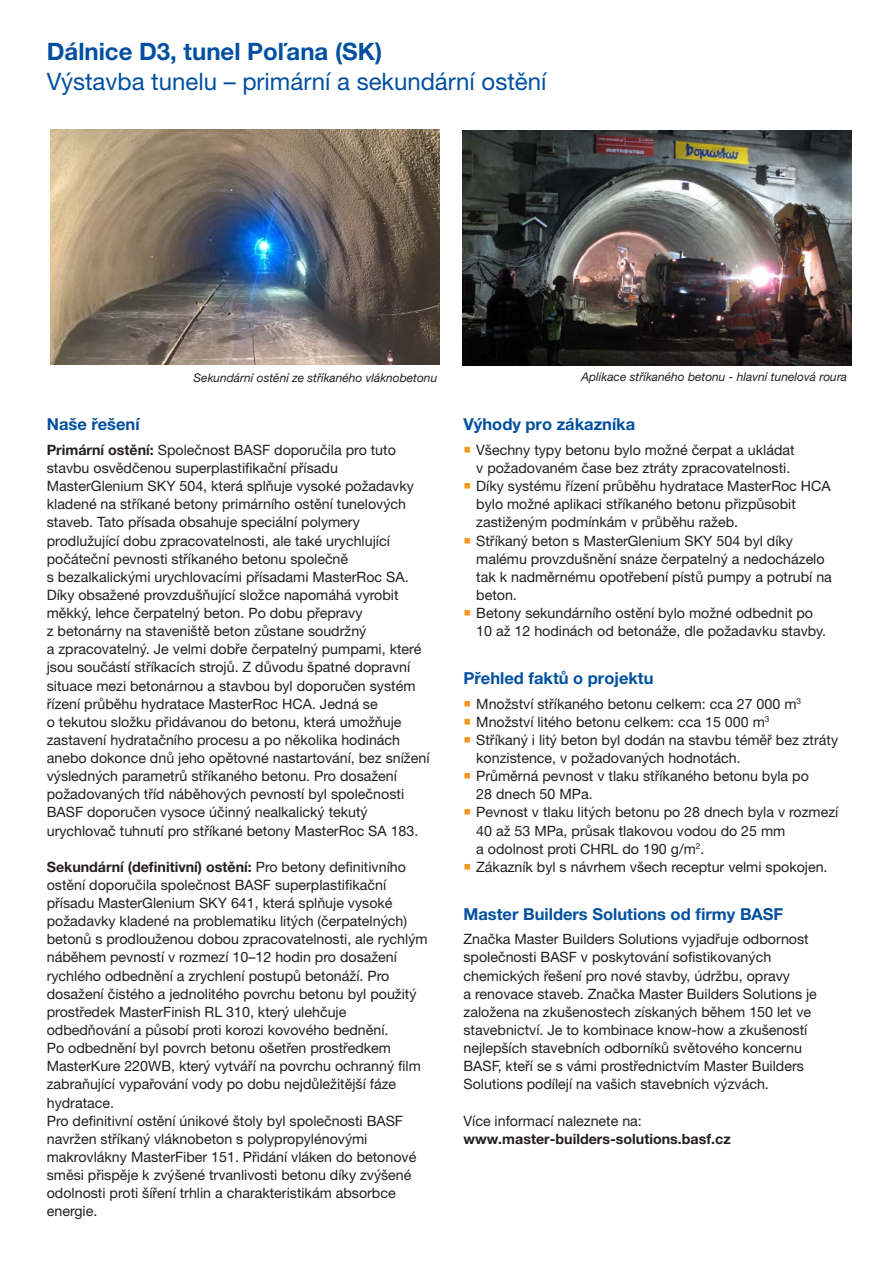
<style>
.page{position:relative;width:893px;height:1263px;background:#fff}
.page>*{position:absolute;margin:0;border:0;box-sizing:border-box;transform-origin:0 0}
.Title_Product{font:24px "Helvetica Neue LT Pro";color:#01509f}
.Title_Product-2{font:700 24px "Helvetica Neue LT Pro";color:#01509f}
.Copy____Continuous_T{font:700 16.5px "Helvetica Neue LT Pro";color:#01509f}
.Copy____Continuous_T-2{font:14.25px/18.1px "Helvetica Neue LT Pro";color:#231f20}
.Copy____Continuous_T-3{font:700 14.25px "Helvetica Neue LT Pro";color:#231f20}
.Running_Text_italic{font:italic 12px "Helvetica Neue LT Pro";color:#231f20}
.s1{font-weight:700}
.s2{color:#f7981d}
</style>
<div class="page">
<img style="left:50px;top:129px;width:389px;height:236px">
<img style="left:462px;top:130px;width:389px;height:236px">
<p class="Title_Product-2" style="left:47px;top:36px;width:337px">Dálnice D3, tunel Poľana (SK)</p>
<p class="Title_Product" style="left:47px;top:66px;width:501px">Výstavba tunelu – primární a sekundární ostění</p>
<p class="Running_Text_italic" style="left:193px;top:371px;width:245px">Sekundární ostění ze stříkaného vláknobetonu</p>
<p class="Running_Text_italic" style="left:581px;top:369px;width:268px">Aplikace stříkaného betonu - hlavní tunelová roura</p>
<p class="Copy____Continuous_T" style="left:47px;top:414px;width:94px">Naše řešení</p>
<p class="Copy____Continuous_T-2" style="left:47px;top:440px;width:384px"><span class="s1">Primární ostění:</span> Společnost BASF doporučila pro tuto stavbu osvědčenou superplastifikační přísadu MasterGlenium SKY 504, která splňuje vysoké požadavky kladené na stříkané betony primárního ostění tunelových staveb. Tato přísada obsahuje speciální polymery prodlužující dobu zpracovatelnosti, ale také urychlující počáteční pevnosti stříkaného betonu společně<br>s bezalkalickými urychlovacími přísadami MasterRoc SA.<br>Díky obsažené provzdušňující složce napomáhá vyrobit měkký, lehce čerpatelný beton. Po dobu přepravy<br>z betonárny na staveniště beton zůstane soudržný<br>a zpracovatelný. Je velmi dobře čerpatelný pumpami, které jsou součástí stříkacích strojů. Z důvodu špatné dopravní situace mezi betonárnou a stavbou byl doporučen systém řízení průběhu hydratace MasterRoc HCA. Jedná se<br>o tekutou složku přidávanou do betonu, která umožňuje zastavení hydratačního procesu a po několika hodinách anebo dokonce dnů jeho opětovné nastartování, bez snížení výsledných parametrů stříkaného betonu. Pro dosažení požadovaných tříd náběhových pevností byl společnosti BASF doporučen vysoce účinný nealkalický tekutý urychlovač tuhnutí pro stříkané betony MasterRoc SA 183.</p>
<p class="Copy____Continuous_T-2" style="left:47px;top:857px;width:382px"><span class="s1">Sekundární (definitivní) ostění:</span> Pro betony definitivního ostění doporučila společnost BASF superplastifikační přísadu MasterGlenium SKY 641, která splňuje vysoké požadavky kladené na problematiku litých (čerpatelných) betonů s prodlouženou dobou zpracovatelnosti, ale rychlým náběhem pevností v rozmezí 10–12 hodin pro dosažení rychlého odbednění a zrychlení postupů betonáží. Pro dosažení čistého a jednolitého povrchu betonu byl použitý prostředek MasterFinish RL 310, který ulehčuje odbedňování a působí proti korozi kovového bednění.<br>Po odbednění byl povrch betonu ošetřen prostředkem MasterKure 220WB, který vytváří na povrchu ochranný film zabraňující vypařování vody po dobu nejdůležitější fáze hydratace.</p>
<p class="Copy____Continuous_T-2" style="left:47px;top:1111px;width:358px">Pro definitivní ostění únikové štoly byl společnosti BASF</p>
<p class="Copy____Continuous_T-2" style="left:47px;top:1129px;width:371px">navržen stříkaný vláknobeton s polypropylénovými makrovlákny MasterFiber 151. Přidání vláken do betonové směsi přispěje k zvýšené trvanlivosti betonu díky zvýšené odolnosti proti šíření trhlin a charakteristikám absorbce energie.</p>
<p class="Copy____Continuous_T" style="left:463px;top:414px;width:173px">Výhody pro zákazníka</p>
<p class="Copy____Continuous_T-2" style="left:463px;top:440px;width:333px;text-align:center"><span class="s2">○</span> Všechny typy betonu bylo možné čerpat a ukládat v požadovaném čase bez ztráty zpracovatelnosti.</p>
<p class="Copy____Continuous_T-2" style="left:476px;top:477px;width:356px;text-indent:-13px"><span class="s2">○</span> Díky systému řízení průběhu hydratace MasterRoc HCA bylo možné aplikaci stříkaného betonu přizpůsobit zastiženým podmínkám v průběhu ražeb.</p>
<p class="Copy____Continuous_T-2" style="left:476px;top:531px;width:357px;text-indent:-13px"><span class="s2">○</span> Stříkaný beton s MasterGlenium SKY 504 byl díky malému provzdušnění snáze čerpatelný a nedocházelo tak k nadměrnému opotřebení pístů pumpy a potrubí na beton.</p>
<p class="Copy____Continuous_T-2" style="left:476px;top:603px;width:351px;text-indent:-13px"><span class="s2">○</span> Betony sekundárního ostění bylo možné odbednit po<br>10 až 12 hodinách od betonáže, dle požadavku stavby.</p>
<p class="Copy____Continuous_T" style="left:463px;top:668px;width:192px">Přehled faktů o projektu</p>
<p class="Copy____Continuous_T-2" style="left:463px;top:694px;width:339px"><span class="s2">○</span> Množství stříkaného betonu celkem: cca 27 000 m<sup>3</sup></p>
<p class="Copy____Continuous_T-2" style="left:463px;top:712px;width:307px"><span class="s2">○</span> Množství litého betonu celkem: cca 15 000 m<sup>3</sup></p>
<p class="Copy____Continuous_T-2" style="left:476px;top:730px;width:363px;text-indent:-13px"><span class="s2">○</span> Stříkaný i litý beton byl dodán na stavbu téměř bez ztráty konzistence, v požadovaných hodnotách.</p>
<p class="Copy____Continuous_T-2" style="left:476px;top:767px;width:334px;text-indent:-13px"><span class="s2">○</span> Průměrná pevnost v tlaku stříkaného betonu byla po<br>28 dnech 50 MPa.</p>
<p class="Copy____Continuous_T-2" style="left:476px;top:803px;width:364px;text-indent:-13px"><span class="s2">○</span> Pevnost v tlaku litých betonu po 28 dnech byla v rozmezí<br>40 až 53 MPa, průsak tlakovou vodou do 25 mm<br>a odolnost proti CHRL do 190 g/m<sup>2</sup>.</p>
<p class="Copy____Continuous_T-2" style="left:463px;top:857px;width:366px"><span class="s2">○</span> Zákazník byl s návrhem všech receptur velmi spokojen.</p>
<p class="Copy____Continuous_T" style="left:463px;top:904px;width:321px">Master Builders Solutions od firmy BASF</p>
<p class="Copy____Continuous_T-2" style="left:463px;top:930px;width:347px">Značka Master Builders Solutions vyjadřuje odbornost</p>
<p class="Copy____Continuous_T-2" style="left:463px;top:948px;width:309px">společnosti BASF v poskytování sofistikovaných</p>
<p class="Copy____Continuous_T-2" style="left:463px;top:966px;width:328px">chemických řešení pro nové stavby, údržbu, opravy</p>
<p class="Copy____Continuous_T-2" style="left:463px;top:984px;width:355px">a renovace staveb. Značka Master Builders Solutions je</p>
<p class="Copy____Continuous_T-2" style="left:463px;top:1002px;width:349px">založena na zkušenostech získaných během 150 let ve</p>
<p class="Copy____Continuous_T-2" style="left:463px;top:1020px;width:345px">stavebnictví. Je to kombinace know-how a zkušeností</p>
<p class="Copy____Continuous_T-2" style="left:463px;top:1038px;width:340px">nejlepších stavebních odborníků světového koncernu</p>
<p class="Copy____Continuous_T-2" style="left:463px;top:1057px;width:342px">BASF, kteří se s vámi prostřednictvím Master Builders</p>
<p class="Copy____Continuous_T-2" style="left:463px;top:1075px;width:307px">Solutions podílejí na vašich stavebních výzvách.</p>
<p class="Copy____Continuous_T-2" style="left:463px;top:1111px;width:180px">Více informací naleznete na:</p>
<p class="Copy____Continuous_T-3" style="left:463px;top:1130px;width:269px">www.master-builders-solutions.basf.cz</p>
</div>
